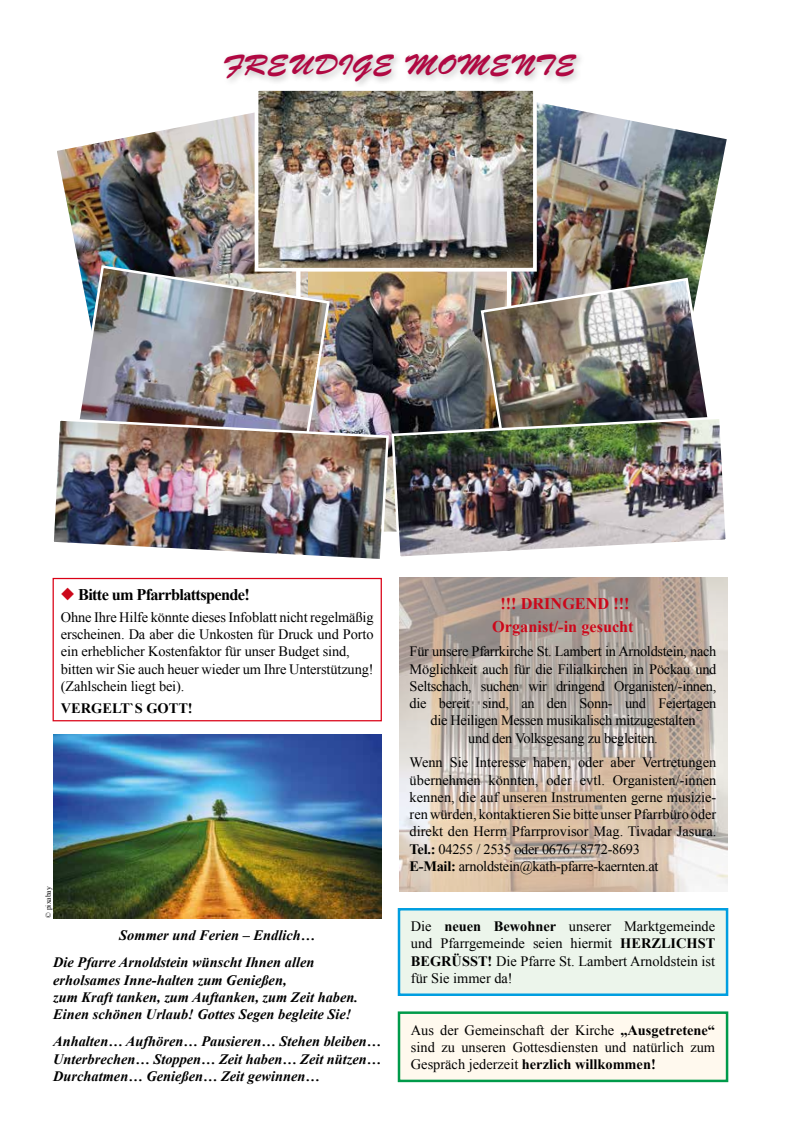
<style>
.page{position:relative;width:798px;height:1134px;background:#fff}
.page>*{position:absolute;margin:0;border:0;box-sizing:border-box;transform-origin:0 0}
.t1{font:28.38px "Brush Script Std";letter-spacing:.03em;color:#b00842}
.t2{font:700 16.25px/22.5px "Times New Roman";color:#cc071a;text-align:center}
.t3{font:700 16.25px "Times New Roman";letter-spacing:-.04em;color:#000}
.t4{font:14.38px/17.2px "Times New Roman";letter-spacing:-.01em;color:#000;text-align:justify}
.t5{font:italic 700 14.38px/17.2px "Times New Roman";color:#000;text-align:right}
.t6{font:700 14.38px "Times New Roman";color:#000}
.t7{font:7.5px "Times New Roman";color:#000}
.s1{color:#cc071a}
.s2{font-weight:700}
</style>
<div class="page">
<div style="left:399px;top:1013px;width:327px;height:68px;background:#fff9ee"></div>
<div style="left:397px;top:1011px;width:331px;height:71px;border:2px solid #009a4a"></div>
<div style="left:399px;top:909px;width:327px;height:86px;background:#ecf5eb"></div>
<div style="left:397px;top:908px;width:331px;height:88px;border:2px solid #009ee0"></div>
<img style="left:399px;top:578px;width:327px;height:313px">
<div style="left:53px;top:578px;width:329px;height:143px;border:1px solid #da0015"></div>
<img style="left:53px;top:734px;width:328px;height:184px">
<div style="left:220px;top:50px;width:365px;height:40px;background:#000;opacity:.27"></div>
<img style="left:57px;top:112px;width:197px;height:152px">
<img style="left:511px;top:102px;width:215px;height:174px">
<img style="left:331px;top:272px;width:175px;height:145px">
<img style="left:78px;top:264px;width:253px;height:153px">
<img style="left:54px;top:417px;width:336px;height:142px">
<img style="left:479px;top:276px;width:228px;height:139px">
<img style="left:390px;top:415px;width:336px;height:142px">
<img style="left:259px;top:92px;width:272px;height:175px">
<div style="left:254px;top:87px;width:282px;height:185px;border:4px solid #fff"></div>
<h1 class="t1" style="left:223px;top:49px;width:353px">FREUDIGE MOMENTE</h1>
<p class="t3" style="left:61px;top:583px;width:190px"><span class="s1">◆</span> Bitte um Pfarrblattspende!</p>
<p class="t4" style="left:61px;top:608px;width:314px;text-align:left">Ohne Ihre Hilfe könnte dieses Infoblatt nicht regelmäßig erscheinen. Da aber die Unkosten für Druck und Porto ein erheblicher Kostenfaktor für unser Budget sind, bitten wir Sie auch heuer wieder um Ihre Unterstützung! (Zahlschein liegt bei).</p>
<p class="t6" style="left:61px;top:698px;width:133px">VERGELT`S GOTT!</p>
<p class="t7" style="left:43px;top:918px;width:33px;rotate:-90deg">© pixabay</p>
<p class="t5" style="left:53px;top:921px;width:263px;line-height:27.2px">Sommer und Ferien – Endlich…<br>Die Pfarre Arnoldstein wünscht Ihnen allen</p>
<p class="t5" style="left:53px;top:971px;width:306px;text-align:left">erholsames Inne-halten zum Genießen,<br>zum Kraft tanken, zum Auftanken, zum Zeit haben.<br>Einen schönen Urlaub! Gottes Segen begleite Sie!</p>
<p class="t5" style="left:53px;top:1032px;width:329px;text-align:justify">Anhalten… Aufhören… Pausieren… Stehen bleiben… Unterbrechen… Stoppen… Zeit haben… Zeit nützen… Durchatmen… Genießen… Zeit gewinnen…</p>
<p class="t2" style="left:492px;top:592px;width:143px">!!! DRINGEND !!!<br>Organist/-in gesucht</p>
<p class="t4" style="left:409px;top:643px;width:308px;text-align:center">Für unsere Pfarrkirche St. Lambert in Arnoldstein, nach Möglichkeit auch für die Filialkirchen in Pöckau und Seltschach, suchen wir dringend Organisten/-innen, die bereit sind, an den Sonn- und Feiertagen die Heiligen Messen musikalisch mitzugestalten<br>und den Volksgesang zu begleiten.</p>
<p class="t4" style="left:409px;top:754px;width:308px;text-align:left">Wenn Sie Interesse haben, oder aber Vertretungen übernehmen könnten, oder evtl. Organisten/-innen kennen, die auf unseren Instrumenten gerne musizie&shy;ren würden, kontaktieren Sie bitte unser Pfarrbüro oder direkt den Herrn Pfarrprovisor Mag. Tivadar Jasura.<br><span class="s2">Tel.:</span> 04255 / 2535 oder 0676 / 8772-8693<br><span class="s2">E-Mail:</span> arnoldstein@kath-pfarre-kaernten.at</p>
<p class="t4" style="left:410px;top:917px;width:306px">Die <span class="s2">neuen Bewohner</span> unserer Marktgemeinde und Pfarrgemeinde seien hiermit <span class="s2">HERZLICHST BEGRÜSST!</span> Die Pfarre St. Lambert Arnoldstein ist für Sie immer da!</p>
<p class="t4" style="left:411px;top:1021px;width:306px">Aus der Gemeinschaft der Kirche <span class="s2">„Ausgetretene“ </span>sind zu unseren Gottesdiensten und natürlich zum Gespräch jederzeit <span class="s2">herzlich willkommen!</span></p>
</div>
